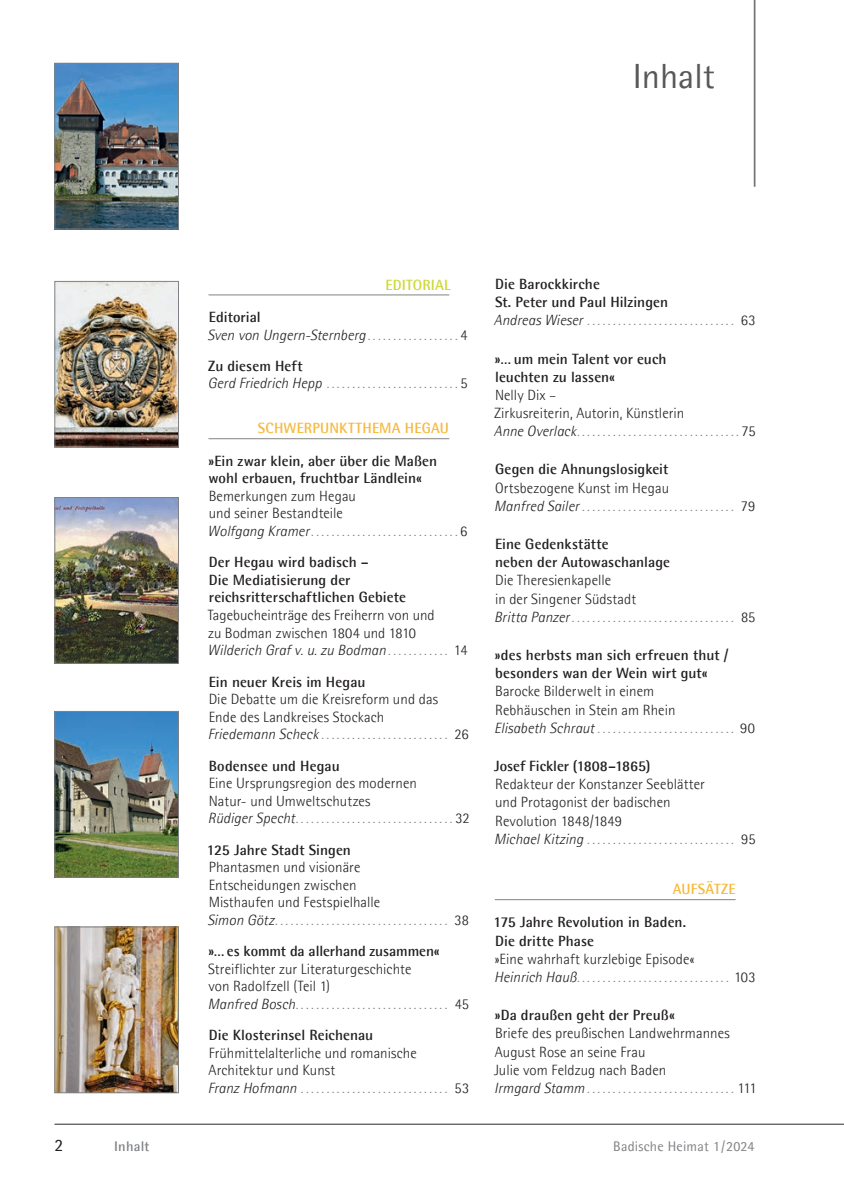
<style>
.page{position:relative;width:844px;height:1191px;background:#fff}
.page>*{position:absolute;margin:0;border:0;box-sizing:border-box;transform-origin:0 0}
.t1{font:35px "Agfa Rotis Semisans";color:#57585a}
.t2{font:17.5px "Agfa Rotis Semisans";color:#231f20}
.t3{font:300 14.88px/17.5px "Agfa Rotis Semisans";letter-spacing:.005em;color:#231f20}
.t4{font:700 14.88px/18.2px "Agfa Rotis Semisans";color:#231f20}
.t5{font:300 14.88px/17.5px "Agfa Rotis Semisans";letter-spacing:.005em;color:#808285}
.t6{font:italic 300 14.88px/17.5px "Agfa Rotis Semisans";letter-spacing:.005em;color:#231f20}
.t7{font:700 14.88px "Agfa Rotis Semisans";letter-spacing:.01em;color:#f6b93d}
.t8{font:700 14.88px "Agfa Rotis Semisans";letter-spacing:.01em;color:#ccd837}
.t9{font:14px "Agfa Rotis Semisans";letter-spacing:.015em;color:#808285}
.t10{font:700 14px "Agfa Rotis Semisans";letter-spacing:.015em;color:#808285}
.s1{font-weight:700;font-style:normal}
.s2{font-style:normal;color:#808285}
.s3{font-style:normal}
.s4{font-weight:700;color:#231f20}
.s5{font-style:italic;color:#231f20}
.s6{color:#231f20}
.s7{font-style:italic}
.s8{color:#808285}
.s9{font-weight:300;font-style:italic}
.s10{font-weight:300;color:#808285}
.s11{font-weight:300}
</style>
<div class="page">
<img style="left:57px;top:65px;width:120px;height:162px">
<div style="left:55px;top:63px;width:124px;height:166px;border:1px solid #808285"></div>
<hr style="left:55px;top:1124px;width:788px;height:1px;background:#636366">
<hr style="left:208px;top:294px;width:241px;height:1px;background:#808285">
<hr style="left:208px;top:438px;width:241px;height:1px;background:#808285">
<hr style="left:494px;top:899px;width:241px;height:1px;background:#808285">
<hr style="left:753px;top:0;width:2px;height:187px;background:#757679">
<img style="left:57px;top:499px;width:120px;height:162px">
<div style="left:55px;top:497px;width:124px;height:166px;border:1px solid #808285"></div>
<img style="left:57px;top:283px;width:120px;height:162px">
<div style="left:55px;top:281px;width:124px;height:166px;border:1px solid #808285"></div>
<img style="left:57px;top:713px;width:120px;height:162px">
<div style="left:55px;top:711px;width:124px;height:166px;border:1px solid #808285"></div>
<img style="left:57px;top:928px;width:120px;height:163px">
<div style="left:55px;top:926px;width:124px;height:167px;border:1px solid #808285"></div>
<h1 class="t1" style="left:632px;top:56px;width:84px">Inhalt</h1>
<p class="t8" style="left:385px;top:275px;width:67px">EDITORIAL</p>
<p class="t6" style="left:207px;top:308px;width:262px"><span class="s1">Editorial<br></span>Sven von Ungern-Sternberg <span class="s2">..................</span> <span class="s3">4</span></p>
<p class="t5" style="left:208px;top:357px;width:261px"><span class="s4">Zu diesem Heft<br></span><span class="s5">Gerd Friedrich Hepp</span> ..........................<span class="s6">5</span></p>
<p class="t7" style="left:258px;top:419px;width:193px">SCHWERPUNKTTHEMA HEGAU</p>
<p class="t4" style="left:208px;top:452px;width:230px;line-height:17.5px">»Ein zwar klein, aber über die Maßen wohl erbauen, fruchtbar Ländlein«</p>
<p class="t3" style="left:207px;top:487px;width:261px">Bemerkungen zum Hegau<br>und seiner Bestandteile<br><span class="s7">Wolfgang Kramer</span> <span class="s8">.............................</span>6</p>
<p class="t4" style="left:209px;top:553px;width:199px;line-height:17.5px">Der Hegau wird badisch –<br>Die Mediatisierung der reichsritterschaftlichen Gebiete</p>
<p class="t3" style="left:207px;top:606px;width:261px">Tagebucheinträge des Freiherrn von und<br>zu Bodman zwischen 1804 und 1810<br><span class="s7">Wilderich Graf v. u. zu Bodman</span> <span class="s8">............</span> 14</p>
<p class="t4" style="left:209px;top:672px;width:158px">Ein neuer Kreis im Hegau</p>
<p class="t3" style="left:208px;top:690px;width:262px">Die Debatte um die Kreisreform und das<br>Ende des Landkreises Stockach<br><span class="s7">Friedemann Scheck</span> <span class="s8">.........................</span> 26</p>
<p class="t4" style="left:209px;top:756px;width:132px">Bodensee und Hegau</p>
<p class="t3" style="left:208px;top:774px;width:263px">Eine Ursprungsregion des modernen<br>Natur- und Umweltschutzes<br><span class="s7">Rüdiger Specht</span> <span class="s8">...............................</span>32</p>
<p class="t4" style="left:207px;top:840px;width:145px">125 Jahre Stadt Singen</p>
<p class="t3" style="left:207px;top:858px;width:263px">Phantasmen und visionäre<br>Entscheidungen zwischen<br>Misthaufen und Festspielhalle<br><span class="s7">Simon Götz</span> <span class="s8">..................................</span> 38</p>
<p class="t4" style="left:208px;top:942px;width:233px">»… es kommt da allerhand zusammen«</p>
<p class="t3" style="left:208px;top:960px;width:263px">Streiflichter zur Literaturgeschichte<br>von Radolfzell (Teil 1)<br><span class="s7">Manfred Bosch</span> <span class="s8">..............................</span> 45</p>
<p class="t4" style="left:209px;top:1026px;width:166px">Die Klosterinsel Reichenau</p>
<p class="t3" style="left:208px;top:1044px;width:263px">Frühmittelalterliche und romanische<br>Architektur und Kunst<br><span class="s7">Franz Hofmann</span> <span class="s8">.............................</span> 53</p>
<p class="t4" style="left:493px;top:274px;width:263px">Die Barockkirche<br>St. Peter und Paul Hilzingen<br><span class="s9">Andreas Wieser</span> <span class="s10">.............................</span> <span class="s11">63</span></p>
<p class="t4" style="left:494px;top:349px;width:173px">»… um mein Talent vor euch leuchten zu lassen«</p>
<p class="t3" style="left:493px;top:386px;width:263px;line-height:18.2px">Nelly Dix –<br>Zirkusreiterin, Autorin, Künstlerin<br><span class="s7">Anne Overlack</span> <span class="s8">................................</span>75</p>
<p class="t4" style="left:495px;top:460px;width:175px">Gegen die Ahnungslosigkeit</p>
<p class="t5" style="left:494px;top:478px;width:262px;line-height:18.2px"><span class="s6">Ortsbezogene Kunst im Hegau<br></span><span class="s5">Manfred Sailer</span> .............................. <span class="s6">79</span></p>
<p class="t4" style="left:495px;top:534px;width:176px">Eine Gedenkstätte<br>neben der Autowaschanlage</p>
<p class="t3" style="left:494px;top:571px;width:263px;line-height:18.2px">Die Theresienkapelle<br>in der Singener Südstadt<br><span class="s7">Britta Panzer</span> <span class="s8">................................</span> 85</p>
<p class="t4" style="left:494px;top:645px;width:235px">»des herbsts man sich erfreuen thut / besonders wan der Wein wirt gut«</p>
<p class="t3" style="left:494px;top:682px;width:262px;line-height:18.2px">Barocke Bilderwelt in einem<br>Rebhäuschen in Stein am Rhein<br><span class="s7">Elisabeth Schraut</span> <span class="s8">...........................</span> 90</p>
<p class="t4" style="left:494px;top:756px;width:158px">Josef Fickler (1808–1865)</p>
<p class="t3" style="left:494px;top:775px;width:263px;line-height:18.2px">Redakteur der Konstanzer Seeblätter<br>und Protagonist der badischen<br>Revolution 1848/1849<br><span class="s7">Michael Kitzing</span> <span class="s8">.............................</span> 95</p>
<p class="t7" style="left:672px;top:880px;width:64px">AUFSÄTZE</p>
<p class="t4" style="left:493px;top:913px;width:194px">175 Jahre Revolution in Baden.<br>Die dritte Phase</p>
<p class="t3" style="left:494px;top:949px;width:263px;line-height:18.2px">»Eine wahrhaft kurzlebige Episode«<br><span class="s7">Heinrich Hauß</span> <span class="s8">..............................</span> 103</p>
<p class="t4" style="left:494px;top:1005px;width:181px">»Da draußen geht der Preuß«</p>
<p class="t3" style="left:494px;top:1024px;width:264px;line-height:18.2px">Briefe des preußischen Landwehr mannes August Rose an seine Frau<br>Julie vom Feldzug nach Baden<br><span class="s7">Irmgard Stamm</span> <span class="s8">.............................</span>111</p>
<p class="t2" style="left:55px;top:1134px;width:10px">2</p>
<p class="t10" style="left:114px;top:1137px;width:37px">Inhalt</p>
<p class="t9" style="left:613px;top:1137px;width:143px">Badische Heimat 1 / 2024</p>
</div>
